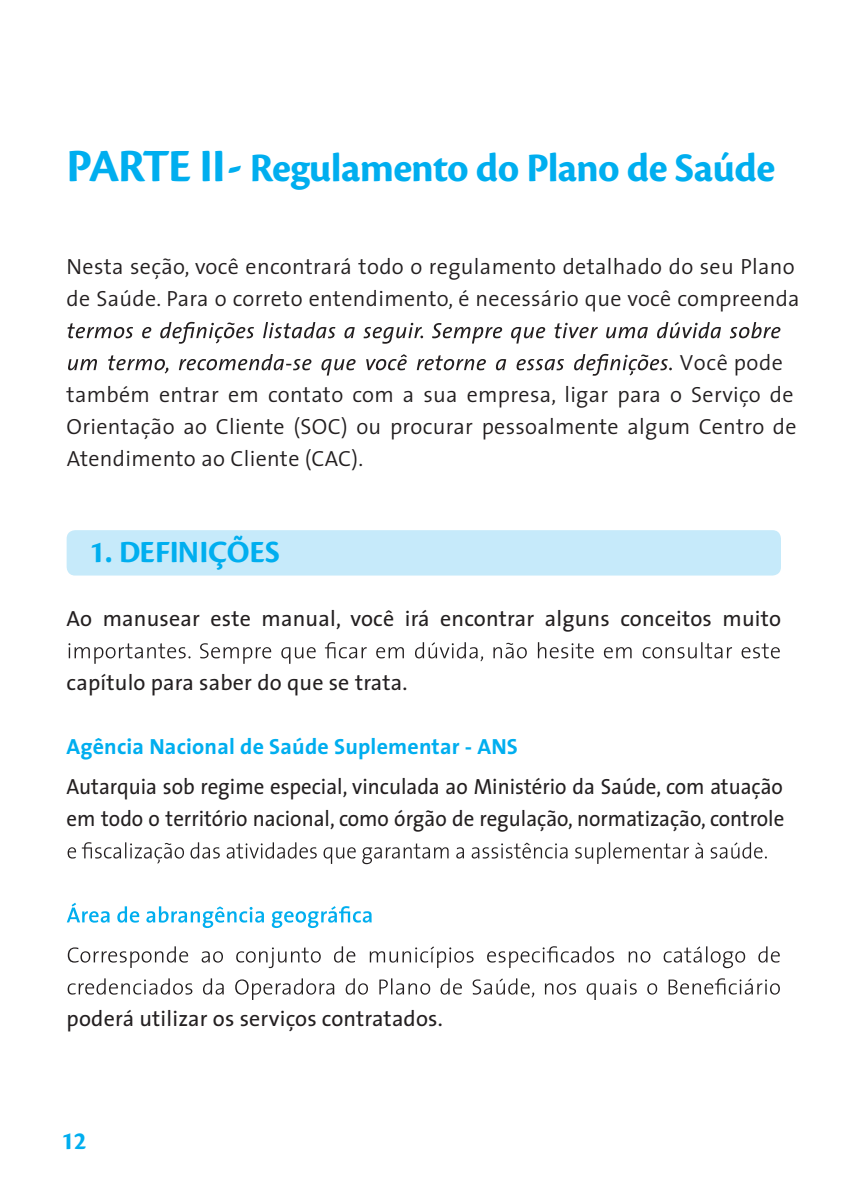
<style>
.page{position:relative;width:848px;height:1192px;background:#fff}
.page>*{position:absolute;margin:0;border:0;box-sizing:border-box;transform-origin:0 0}
.t1{font:700 42px "Cronos Pro";letter-spacing:-.02em;color:#00aeef}
.t2{font:700 32px "Cronos Pro";color:#00aeef}
.t3{font:700 26px "Cronos Pro";color:#00aeef}
.t4{font:22px/32px "The Sans Semi Light Plain";letter-spacing:.015em;color:#231f20}
.t5{font:22px/32px "The Sans Plain";color:#231f20;scale:.95 1}
.t6{font:22px "The Sans Plain";color:#231f20}
.t7{font:22px "The Sans Bold Plain";letter-spacing:.01em;color:#00aeef}
.s1{font-size:48px}
</style>
<div class="page">
<div style="left:67px;top:530px;width:714px;height:45px;background:#c6eafa;border-radius:9px"></div>
<svg style="left:67px;top:322px;width:713px;height:22px"></svg>
<svg style="left:68px;top:354px;width:604px;height:22px"></svg>
<svg style="left:68px;top:642px;width:712px;height:21px"></svg>
<svg style="left:68px;top:842px;width:699px;height:22px"></svg>
<svg style="left:67px;top:902px;width:305px;height:26px"></svg>
<svg style="left:68px;top:946px;width:712px;height:22px"></svg>
<svg style="left:68px;top:978px;width:712px;height:21px"></svg>
<h1 class="t1" style="left:67px;top:144px;width:710px"><span class="s1">PARTE II-</span> Regulamento do Plano de Saúde</h1>
<p class="t4" style="left:67px;top:250px;width:735px">Nesta seção, você encontrará todo o regulamento detalhado do seu Plano de Saúde. Para o correto entendimento, é necessário que você compreenda</p>
<p class="t4" style="left:67px;top:346px;width:732px;text-indent:613px">Você pode também entrar em contato com a sua empresa, ligar para o Serviço de Orientação ao Cliente (SOC) ou procurar pessoalmente algum Centro de Atendimento ao Cliente (CAC).</p>
<h2 class="t2" style="left:89px;top:534px;width:192px">1. DEFINIÇÕES</h2>
<p class="t6" style="left:67px;top:600px;width:716px">Ao manusear este manual, você irá encontrar alguns conceitos muito</p>
<p class="t6" style="left:67px;top:664px;width:342px">capítulo para saber do que se trata.</p>
<p class="t7" style="left:67px;top:728px;width:453px">Agência Nacional de Saúde Suplementar - ANS</p>
<p class="t5" style="left:67px;top:770px;width:757px">Autarquia sob regime especial, vinculada ao Ministério da Saúde, com atuação em todo o território nacional, como órgão de regulação, normatização, controle</p>
<p class="t6" style="left:67px;top:1000px;width:378px">poderá utilizar os serviços contratados.</p>
<p class="t3" style="left:61px;top:1125px;width:27px">12</p>
</div>
